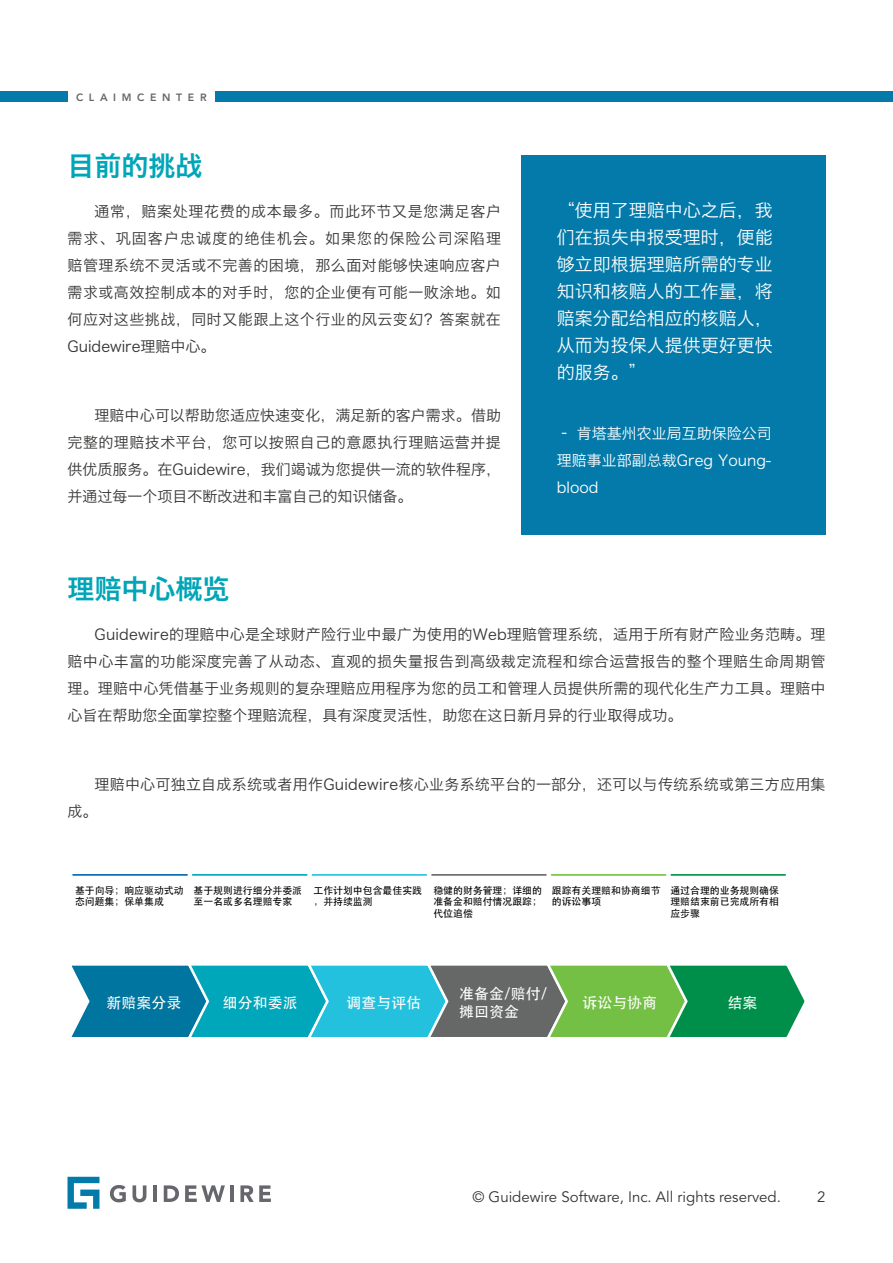
<style>
.page{position:relative;width:893px;height:1263px;background:#fff}
.page>*{position:absolute;margin:0;border:0;box-sizing:border-box;transform-origin:0 0}
.t1{font:27px "Hiragino Sans GB W6";color:#00a5b8}
.t2{font:18px/27px "Hiragino Sans GB W3";color:#fff;text-align:justify}
.t3{font:15px/27px "Hiragino Sans GB W3";color:#343433;text-align:justify}
.t4{font:15px "Avenir LT Std";color:#343433}
.t5{font:15px/27px "Hiragino Sans GB W3";color:#fff;text-align:justify}
.t6{font:14.85px/17.9px "ST Heiti";letter-spacing:.005em;color:#fff}
.t7{font:800 10.5px "Avenir LT Std";letter-spacing:.54em;color:#666}
.t8{font:9.9px/11.9px "ST Heiti";color:#000}
</style>
<div class="page">
<div style="left:216px;top:91px;width:677px;height:11px;background:#037aa9"></div>
<div style="left:0;top:91px;width:68px;height:11px;background:#037aa9"></div>
<svg style="left:110px;top:1185px;width:16px;height:17px"></svg>
<svg style="left:133px;top:1185px;width:13px;height:17px"></svg>
<hr style="left:153px;top:1185px;width:4px;height:17px;background:#66666d">
<svg style="left:164px;top:1185px;width:15px;height:17px"></svg>
<svg style="left:185px;top:1185px;width:40px;height:17px"></svg>
<hr style="left:230px;top:1185px;width:4px;height:17px;background:#66666d">
<svg style="left:240px;top:1185px;width:31px;height:17px"></svg>
<svg style="left:68px;top:1177px;width:31px;height:32px"></svg>
<div style="left:521px;top:155px;width:304px;height:379px;background:#037aa9"></div>
<hr style="left:192px;top:874px;width:115px;height:2px;background:#00a6ba">
<hr style="left:73px;top:874px;width:115px;height:2px;background:#0068ac">
<hr style="left:312px;top:874px;width:115px;height:2px;background:#23c1de">
<hr style="left:431px;top:874px;width:115px;height:2px;background:#666767">
<hr style="left:551px;top:874px;width:115px;height:2px;background:#74c044">
<hr style="left:671px;top:874px;width:115px;height:2px;background:#008f4a">
<svg style="left:71px;top:965px;width:734px;height:72px;background:#369e8e"></svg>
<p class="t7" style="left:76px;top:91px;width:132px">CLAIMCENTER</p>
<h1 class="t1" style="left:68px;top:148px;width:136px">目前的挑战</h1>
<p class="t3" style="left:68px;top:197px;width:435px;text-indent:27px">通常，赔案处理花费的成本最多。而此环节又是您满足客户需求、巩固客户忠诚度的绝佳机会。如果您的保险公司深陷理赔管理系统不灵活或不完善的困境，那么面对能够快速响应客户需求或高效控制成本的对手时，您的企业便有可能一败涂地。如何应对这些挑战，同时又能跟上这个行业的风云变幻？答案就在Guidewire理赔中心。</p>
<p class="t3" style="left:68px;top:401px;width:435px;text-indent:27px">理赔中心可以帮助您适应快速变化，满足新的客户需求。借助完整的理赔技术平台，您可以按照自己的意愿执行理赔运营并提供优质服务。在Guidewire，我们竭诚为您提供一流的软件程序，并通过每一个项目不断改进和丰富自己的知识储备。</p>
<p class="t2" style="left:557px;top:196px;width:217px">“使用了理赔中心之后，我们在损失申报受理时，便能够立即根据理赔所需的专业知识和核赔人的工作量，将赔案分配给相应的核赔人，从而为投保人提供更好更快的服务。”</p>
<p class="t5" style="left:557px;top:419px;width:216px">– 肯塔基州农业局互助保险公司理赔事业部副总裁Greg Young&shy;blood</p>
<h1 class="t1" style="left:68px;top:571px;width:163px">理赔中心概览</h1>
<p class="t3" style="left:68px;top:620px;width:760px;text-indent:27px">Guidewire的理赔中心是全球财产险行业中最广为使用的Web理赔管理系统，适用于所有财产险业务范畴。理赔中心丰富的功能深度完善了从动态、直观的损失量报告到高级裁定流程和综合运营报告的整个理赔生命周期管理。理赔中心凭借基于业务规则的复杂理赔应用程序为您的员工和管理人员提供所需的现代化生产力工具。理赔中心旨在帮助您全面掌控整个理赔流程，具有深度灵活性，助您在这日新月异的行业取得成功。</p>
<p class="t3" style="left:68px;top:770px;width:760px;text-indent:27px">理赔中心可独立自成系统或者用作Guidewire核心业务系统平台的一部分，还可以与传统系统或第三方应用集成。</p>
<p class="t8" style="left:75px;top:884px;width:110px">基于向导；响应驱动式动态问题集；保单集成</p>
<p class="t8" style="left:194px;top:884px;width:110px">基于规则进行细分并委派至一名或多名理赔专家</p>
<p class="t8" style="left:313px;top:884px;width:110px">工作计划中包含最佳实践，并持续监测</p>
<p class="t8" style="left:433px;top:884px;width:110px;text-align:justify">稳健的财务管理；详细的准备金和赔付情况跟踪；代位追偿</p>
<p class="t8" style="left:552px;top:884px;width:110px">跟踪有关理赔和协商细节的诉讼事项</p>
<p class="t8" style="left:670px;top:884px;width:110px;text-align:justify">通过合理的业务规则确保理赔结束前已完成所有相应步骤</p>
<p class="t6" style="left:107px;top:994px;width:76px">新赔案分录</p>
<p class="t6" style="left:223px;top:994px;width:76px">细分和委派</p>
<p class="t6" style="left:346px;top:994px;width:76px">调查与评估</p>
<p class="t6" style="left:459px;top:985px;width:89px">准备金/赔付/摊回资金</p>
<p class="t6" style="left:582px;top:994px;width:76px">诉讼与协商</p>
<p class="t6" style="left:728px;top:994px;width:31px">结案</p>
<p class="t4" style="left:472px;top:1188px;width:310px">© Guidewire Software, Inc. All rights reserved.</p>
<p class="t4" style="left:817px;top:1188px;width:10px">2</p>
</div>
